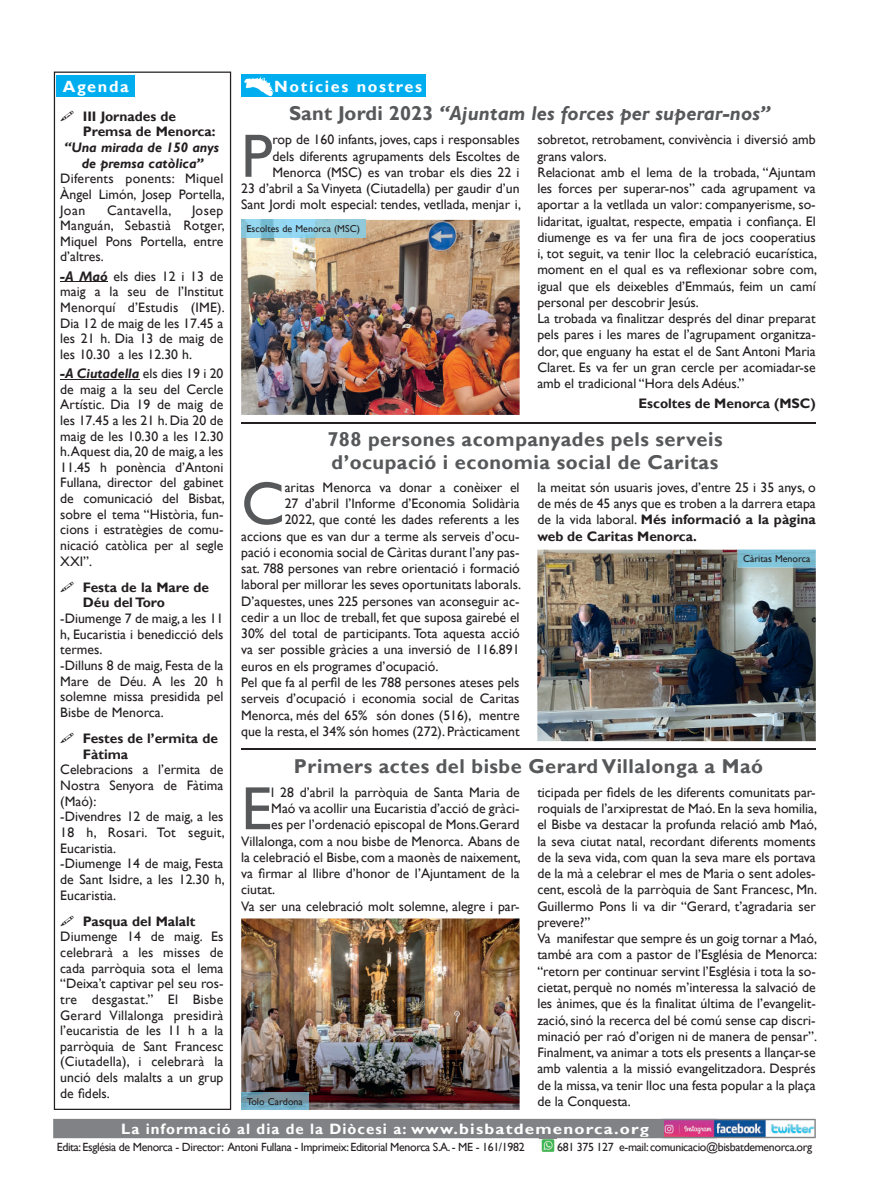
<style>
.page{position:relative;width:869px;height:1188px;background:#fff}
.page>*{position:absolute;margin:0;border:0;box-sizing:border-box;transform-origin:0 0}
.t1{font:61.38px "Gill Sans";color:#57585a}
.t2{font:700 20px/22.5px "Gill Sans";letter-spacing:.025em;color:#57585a}
.t3{font:italic 700 20px "Gill Sans";letter-spacing:.01em;color:#57585a}
.t4{font:700 16.25px "Gill Sans";letter-spacing:.1em;color:#fff}
.t5{font:700 15px "Gill Sans";letter-spacing:.07em;color:#fff}
.t6{font:13.75px/15.6px "Gill Sans";color:#231f20;text-align:justify}
.t7{font:700 13.75px/15.6px "Gill Sans";color:#231f20}
.t8{font:italic 700 13.75px/15.6px "Gill Sans";color:#231f20;text-align:center}
.t9{font:13.75px "Gill Sans";letter-spacing:.035em;color:#231f20}
.t10{font:11.88px "Gill Sans";letter-spacing:-.03em;color:#231f20}
.t11{font:10px "Gill Sans";color:#231f20}
.s1{font-weight:700;font-style:italic}
.s2{font-style:normal}
.s3{font-weight:700}
</style>
<div class="page">
<svg style="left:54px;top:71px;width:177px;height:1038px"></svg>
<hr style="left:60px;top:281px;width:48px;height:1px;background:#231f20">
<hr style="left:60px;top:378px;width:79px;height:1px;background:#231f20">
<div style="left:57px;top:75px;width:78px;height:21px;background:#00aeef"></div>
<img style="left:539px;top:1138px;width:17px;height:13px">
<svg style="left:53px;top:1118px;width:762px;height:20px;background:#8a8892"></svg>
<img style="left:241px;top:220px;width:278px;height:195px">
<hr style="left:241px;top:748px;width:574px;height:1px;background:#231f20">
<div style="left:241px;top:75px;width:184px;height:22px;background:#00aeef"></div>
<img style="left:244px;top:76px;width:29px;height:20px">
<img style="left:241px;top:918px;width:278px;height:191px">
<hr style="left:241px;top:422px;width:574px;height:1px;background:#231f20">
<img style="left:537px;top:549px;width:278px;height:192px">
<img style="left:241px;top:1091px;width:67px;height:18px">
<img style="left:737px;top:549px;width:78px;height:18px">
<img style="left:241px;top:220px;width:124px;height:17px">
<svg style="left:61px;top:110px;width:13px;height:11px"></svg>
<svg style="left:61px;top:581px;width:13px;height:11px"></svg>
<svg style="left:61px;top:732px;width:13px;height:11px"></svg>
<svg style="left:61px;top:915px;width:13px;height:10px"></svg>
<p class="t4" style="left:63px;top:76px;width:67px">Agenda</p>
<p class="t7" style="left:83px;top:109px;width:134px">III Jornades de<br>Premsa de Menorca:</p>
<p class="t8" style="left:65px;top:140px;width:156px">“Una mirada de 150 anys de premsa catòlica”</p>
<p class="t6" style="left:60px;top:171px;width:166px">Diferents ponents: Miquel Àngel Limón, Josep Portella, Joan</p>
<p class="t9" style="left:107px;top:202px;width:66px">Cantavella,</p>
<p class="t6" style="left:60px;top:202px;width:166px;text-indent:132px">Josep Manguán, Sebastià Rotger, Miquel Pons Portella, entre d’altres.</p>
<p class="t6" style="left:60px;top:268px;width:166px"><span class="s1">-A Maó</span> els dies 12 i 13 de maig a la seu de l’Institut Menorquí d’Estudis (IME).<br>Dia 12 de maig de les 17.45 a les 21 h. Dia 13 de maig de les 10.30 a les 12.30 h.</p>
<p class="t6" style="left:60px;top:365px;width:166px"><span class="s1">-A Ciutadella</span> els dies 19 i 20 de maig a la seu del Cercle Artístic. Dia 19 de maig de les 17.45 a les 21 h. Dia 20 de maig de les 10.30 a les 12.30 h.Aquest dia, 20 de maig, a les 11.45 h ponència d’Antoni Fullana, director del gabinet de comunicació del Bisbat, sobre el tema “Història, fun&shy;cions i estratègies de comu&shy;nicació catòlica per al segle XXI”.</p>
<p class="t7" style="left:83px;top:579px;width:128px">Festa de la Mare de<br>Déu del Toro</p>
<p class="t6" style="left:60px;top:610px;width:164px;text-align:left">-Diumenge 7 de maig, a les 11 h, Eucaristia i benedicció dels termes.<br>-Dilluns 8 de maig, Festa de la<br>Mare de Déu. A les 20 h solemne missa presidida pel<br>Bisbe de Menorca.</p>
<p class="t7" style="left:83px;top:730px;width:137px">Festes de l’ermita de<br>Fàtima</p>
<p class="t6" style="left:60px;top:762px;width:166px;text-align:left">Celebracions a l’ermita de<br>Nostra Senyora de Fàtima (Maó):<br>-Divendres 12 de maig, a les<br>18 h, Rosari. Tot seguit,<br>Eucaristia.<br>-Diumenge 14 de maig, Festa de Sant Isidre, a les 12.30 h,<br>Eucaristia.</p>
<p class="t7" style="left:83px;top:913px;width:114px">Pasqua del Malalt</p>
<p class="t6" style="left:60px;top:928px;width:165px">Diumenge 14 de maig. Es celebrarà a les misses de cada parròquia sota el lema “Deixa’t captivar pel seu ros&shy;tre desgastat.” El Bisbe Gerard Villalonga presidirà l’eucaristia de les 11 h a la parròquia de Sant Francesc (Ciutadella), i celebrarà la unció dels malalts a un grup de fidels.</p>
<p class="t4" style="left:274px;top:76px;width:149px">Notícies nostres</p>
<h2 class="t3" style="left:289px;top:102px;width:482px"><span class="s2">Sant Jordi 2023</span> “Ajuntam les forces per superar-nos”</h2>
<p class="t6" style="left:241px;top:132px;width:281px;line-height:16.2px;text-align:right">rop de 160 infants, joves, caps i responsables<br>dels diferents agrupaments dels Escoltes de Menorca (MSC) es van trobar els dies 22 i<br>23 d’abril a Sa Vinyeta (Ciutadella) per gaudir d’un Sant Jordi molt especial: tendes, vetllada, menjar i,</p>
<p class="t6" style="left:537px;top:132px;width:281px;line-height:16.2px;text-align:left">sobretot, retrobament, convivència i diversió amb grans valors.<br>Relacionat amb el lema de la trobada, “Ajuntam les forces per superar-nos” cada agrupament va aportar a la vetllada un valor: companyerisme, so&shy;lidaritat, igualtat, respecte, empatia i confiança. El diumenge es va fer una fira de jocs cooperatius i, tot seguit, va tenir lloc la celebració eucarística, moment en el qual es va reflexionar sobre com, igual que els deixebles d’Emmaús, feim un camí personal per descobrir Jesús.<br>La trobada va finalitzar després del dinar preparat pels pares i les mares de l’agrupament organitza&shy;dor, que enguany ha estat el de Sant Antoni Maria Claret. Es va fer un gran cercle per acomiadar-se amb el tradicional “Hora dels Adéus.”</p>
<p class="t7" style="left:638px;top:396px;width:179px">Escoltes de Menorca (MSC)</p>
<h1 class="t1" style="left:241px;top:120px;width:33px">P</h1>
<p class="t11" style="left:246px;top:223px;width:115px">Escoltes de Menorca (MSC)</p>
<h2 class="t2" style="left:327px;top:429px;width:396px">788 persones acompanyades pels serveis d’ocupació i economia social de Caritas</h2>
<h1 class="t1" style="left:241px;top:468px;width:45px">C</h1>
<p class="t6" style="left:284px;top:479px;width:236px">aritas Menorca va donar a conèixer el</p>
<p class="t6" style="left:284px;top:495px;width:236px">27 d’abril l’Informe d’Economia Solidària</p>
<p class="t6" style="left:284px;top:512px;width:236px">2022, que conté les dades referents a les</p>
<p class="t6" style="left:241px;top:528px;width:280px">accions que es van dur a terme als serveis d’ocu-</p>
<p class="t6" style="left:241px;top:544px;width:280px">pació i economia social de Càritas durant l’any pas-</p>
<p class="t6" style="left:241px;top:560px;width:280px">sat. 788 persones van rebre orientació i formació</p>
<p class="t6" style="left:241px;top:577px;width:281px">laboral per millorar les seves oportunitats laborals.</p>
<p class="t6" style="left:241px;top:593px;width:280px">D’aquestes, unes 225 persones van aconseguir ac-</p>
<p class="t6" style="left:241px;top:609px;width:280px">cedir a un lloc de treball, fet que suposa gairebé el</p>
<p class="t6" style="left:241px;top:625px;width:280px">30% del total de participants. Tota aquesta acció</p>
<p class="t6" style="left:241px;top:642px;width:280px">va ser possible gràcies a una inversió de 116.891</p>
<p class="t6" style="left:241px;top:658px;width:199px">euros en els programes d’ocupació.</p>
<p class="t6" style="left:241px;top:674px;width:280px">Pel que fa al perfil de les 788 persones ateses pels</p>
<p class="t6" style="left:241px;top:690px;width:280px">serveis d’ocupació i economia social de Caritas</p>
<p class="t6" style="left:241px;top:707px;width:280px">Menorca, més del 65% són dones (516), mentre</p>
<p class="t6" style="left:241px;top:723px;width:280px">que la resta, el 34% són homes (272). Pràcticament</p>
<p class="t6" style="left:537px;top:479px;width:280px;line-height:16.2px">la meitat són usuaris joves, d’entre 25 i 35 anys, o de més de 45 anys que es troben a la darrera etapa de la vida laboral. <span class="s3">Més informació a la pàgina web de Caritas Menorca.</span></p>
<p class="t11" style="left:742px;top:552px;width:69px">Càritas Menorca</p>
<h2 class="t2" style="left:294px;top:755px;width:470px">Primers actes del bisbe Gerard Villalonga a Maó</h2>
<h1 class="t1" style="left:241px;top:772px;width:32px">E</h1>
<p class="t6" style="left:271px;top:784px;width:250px">l 28 d’abril la parròquia de Santa Maria de</p>
<p class="t6" style="left:271px;top:800px;width:250px">Maó va acollir una Eucaristia d’acció de gràci-</p>
<p class="t6" style="left:271px;top:816px;width:250px">es per l’ordenació episcopal de Mons.Gerard</p>
<p class="t6" style="left:241px;top:833px;width:280px">Villalonga, com a nou bisbe de Menorca. Abans de</p>
<p class="t6" style="left:241px;top:849px;width:281px">la celebració el Bisbe, com a maonès de naixement,</p>
<p class="t6" style="left:241px;top:865px;width:280px">va firmar al llibre d’honor de l’Ajuntament de la</p>
<p class="t6" style="left:241px;top:881px;width:35px">ciutat.</p>
<p class="t6" style="left:241px;top:898px;width:280px">Va ser una celebració molt solemne, alegre i par-</p>
<p class="t11" style="left:247px;top:1094px;width:57px">Tolo Cardona</p>
<p class="t6" style="left:537px;top:784px;width:281px;line-height:16.2px;text-align:left">ticipada per fidels de les diferents comunitats par&shy;roquials de l’arxiprestat de Maó. En la seva homilia, el Bisbe va destacar la profunda relació amb Maó, la seva ciutat natal, recordant diferents moments de la seva vida, com quan la seva mare els portava de la mà a celebrar el mes de Maria o sent adoles&shy;cent, escolà de la parròquia de Sant Francesc, Mn.<br>Guillermo Pons li va dir “Gerard, t’agradaria ser prevere?”<br>Va manifestar que sempre és un goig tornar a Maó, també ara com a pastor de l’Església de Menorca: “retorn per continuar servint l’Església i tota la so&shy;cietat, perquè no només m’interessa la salvació de les ànimes, que és la finalitat última de l’evangelit&shy;zació, sinó la recerca del bé comú sense cap discri&shy;minació per raó d’origen ni de manera de pensar”.<br>Finalment, va animar a tots els presents a llançar-se amb valentia a la missió evangelitzadora. Després de la missa, va tenir lloc una festa popular a la plaça de la Conquesta.</p>
<p class="t5" style="left:121px;top:1119px;width:529px">La informació al dia de la Diòcesi a: www.bisbatdemenorca.org</p>
<p class="t10" style="left:557px;top:1139px;width:256px">681 375 127 e-mail: comunicacio@bisbatdemenorca.org</p>
<p class="t10" style="left:57px;top:1139px;width:469px">Edita: Església de Menorca - Director: Antoni Fullana - Imprimeix: Editorial Menorca S.A. - ME - 161/1982</p>
</div>
